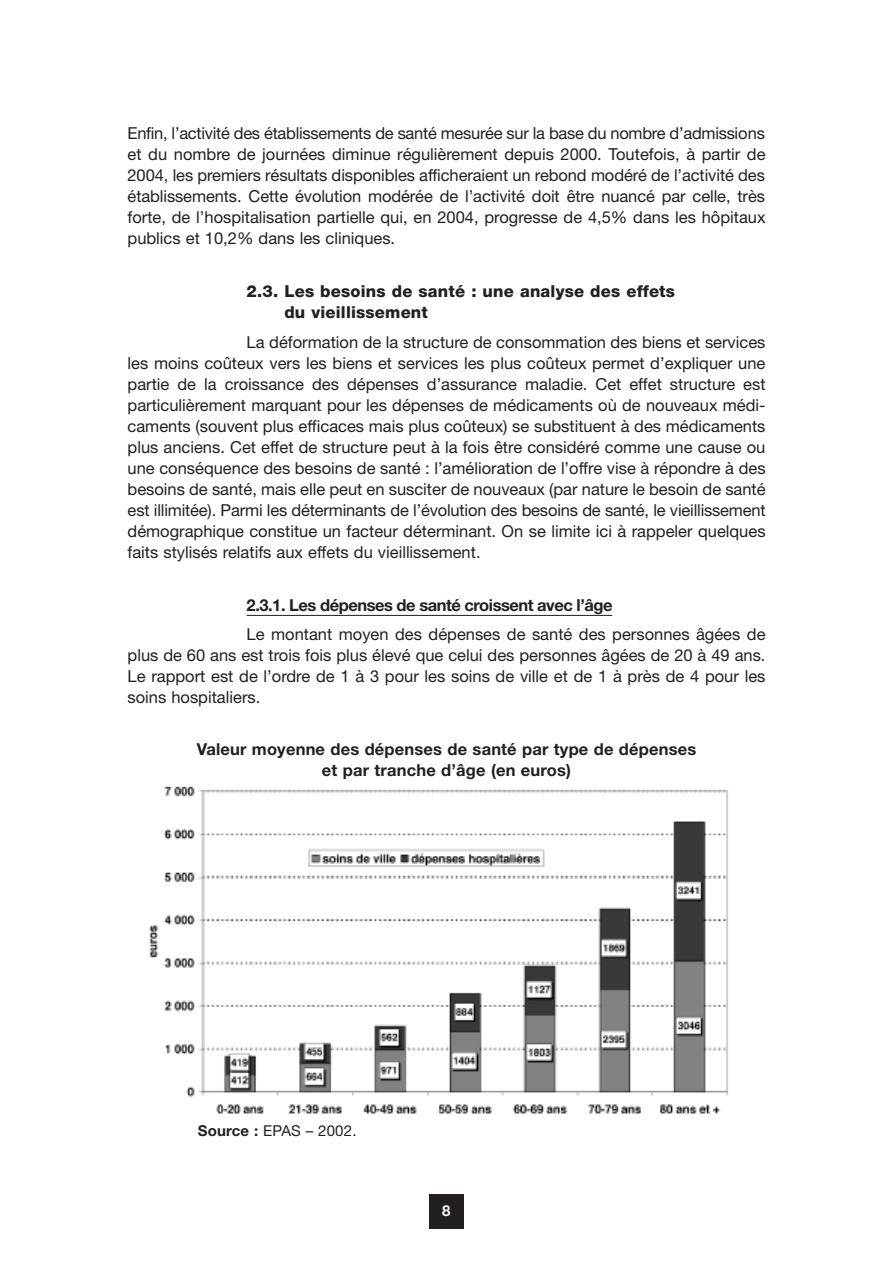
<style>
.page{position:relative;width:893px;height:1263px;background:#fff}
.page>*{position:absolute;margin:0;border:0;box-sizing:border-box;transform-origin:0 0}
.t1{font:16.5px/21px "Helvetica Neue";color:#231f20;text-align:justify}
.t2{font:700 16.5px/21px "Helvetica Neue";letter-spacing:.01em;color:#231f20;text-align:center}
.t3{font:800 16.5px/21px "Helvetica Neue";letter-spacing:.01em;color:#231f20}
.t4{font:700 16.5px "Helvetica Neue";letter-spacing:-.03em;color:#231f20}
.t5{font:15px "Helvetica Neue";letter-spacing:.01em;color:#231f20}
.t6{font:700 15px "Helvetica Neue";color:#fff}
.s1{font-weight:700}
</style>
<div class="page">
<hr style="left:247px;top:615px;width:365px;height:1px;background:#231f20">
<div style="left:429px;top:1195px;width:34px;height:34px;background:#231f20"></div>
<img style="left:149px;top:786px;width:580px;height:328px">
<p class="t1" style="left:128px;top:125px;width:640px">Enfin, l’activité des établissements de santé mesurée sur la base du nombre d’admissions et du nombre de journées diminue régulièrement depuis 2000. Toutefois, à partir de 2004, les premiers résultats disponibles afficheraient un rebond modéré de l’activité des établissements. Cette évolution modérée de l’activité doit être nuancé par celle, très forte, de l’hospitalisation partielle qui, en 2004, progresse de 4,5% dans les hôpitaux publics et 10,2% dans les cliniques.</p>
<p class="t3" style="left:284px;top:282px;width:392px;text-indent:-38px">2.3. Les besoins de santé : une analyse des effets du vieillissement</p>
<p class="t1" style="left:128px;top:333px;width:640px;text-indent:119px">La déformation de la structure de consommation des biens et services les moins coûteux vers les biens et services les plus coûteux permet d’expliquer une partie de la croissance des dépenses d’assurance maladie. Cet effet structure est particulièrement marquant pour les dépenses de médicaments où de nouveaux médi&shy;caments (souvent plus efficaces mais plus coûteux) se substituent à des médicaments plus anciens. Cet effet de structure peut à la fois être considéré comme une cause ou une conséquence des besoins de santé : l’amélioration de l’offre vise à répondre à des besoins de santé, mais elle peut en susciter de nouveaux (par nature le besoin de santé est illimitée). Parmi les déterminants de l’évolution des besoins de santé, le vieillissement démographique constitue un facteur déterminant. On se limite ici à rappeler quelques faits stylisés relatifs aux effets du vieillissement.</p>
<p class="t4" style="left:247px;top:599px;width:367px">2.3.1. Les dépenses de santé croissent avec l’âge</p>
<p class="t1" style="left:128px;top:626px;width:639px;text-indent:119px">Le montant moyen des dépenses de santé des personnes âgées de plus de 60 ans est trois fois plus élevé que celui des personnes âgées de 20 à 49 ans.<br>Le rapport est de l’ordre de 1 à 3 pour les soins de ville et de 1 à près de 4 pour les soins hospitaliers.</p>
<p class="t2" style="left:197px;top:740px;width:501px">Valeur moyenne des dépenses de santé par type de dépenses et par tranche d’âge (en euros)</p>
<p class="t5" style="left:198px;top:1125px;width:160px"><span class="s1">Source :</span> EPAS – 2002.</p>
<p class="t6" style="left:442px;top:1205px;width:10px">8</p>
</div>
